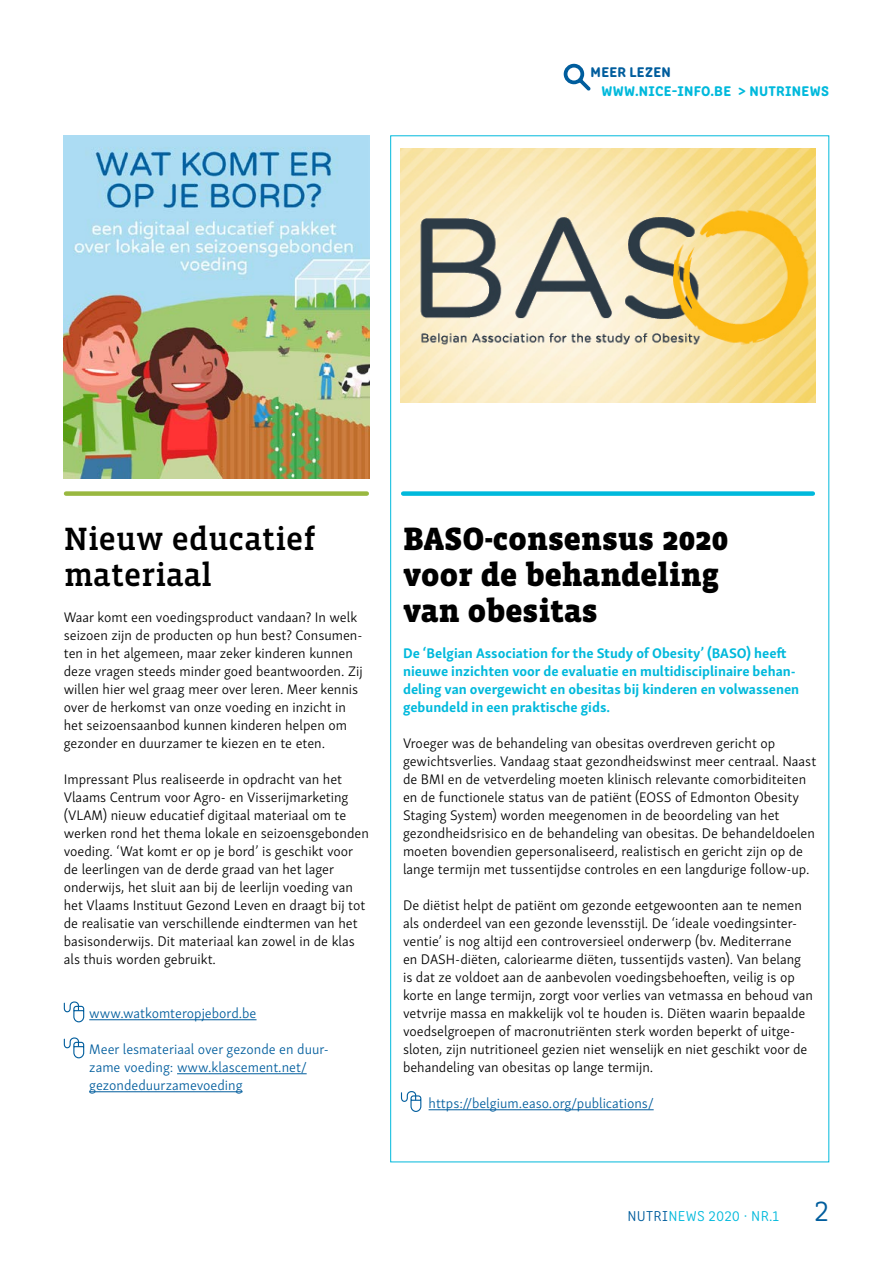
<style>
.page{position:relative;width:893px;height:1263px;background:#fff}
.page>*{position:absolute;margin:0;border:0;box-sizing:border-box;transform-origin:0 0}
.t1{font:700 33.45px/65.7px "Calibri";color:#000;text-align:center}
.t2{font:900 33px/36px "Vista Slab OTCE";color:#000}
.t3{font:500 33px/36px "Vista Slab OTCE";color:#000}
.t4{font:300 15px "Clone Rounded";letter-spacing:.02em;color:#00b9dc}
.t5{font:300 14.25px/18px "Skolar Sans";color:#000}
.t6{font:700 14.25px/18px "Skolar Sans";color:#00b9dc}
.t7{font:300 14.25px/18px "Skolar Sans";color:#005d9d}
.t8{font:14.25px "Clone Rounded Eb";letter-spacing:.02em;color:#00b9dc}
.t9{font:14.25px "Clone Rounded Eb";letter-spacing:.02em;color:#005d9d}
.s1{color:#005d9d}
.s2{font-size:30px;color:#005d9d}
</style>
<div class="page">
<img style="left:64px;top:136px;width:305px;height:342px">
<img style="left:401px;top:148px;width:414px;height:255px">
<hr style="left:429px;top:1109px;width:225px;height:1px;background:#005d9d">
<hr style="left:89px;top:1019px;width:168px;height:1px;background:#005d9d">
<hr style="left:177px;top:1073px;width:130px;height:1px;background:#005d9d">
<hr style="left:89px;top:1091px;width:154px;height:1px;background:#005d9d">
<div style="left:403px;top:491px;width:410px;height:5px;background:#00b9dc"></div>
<div style="left:66px;top:491px;width:301px;height:5px;background:#99b840"></div>
<svg style="left:400px;top:1091px;width:22px;height:21px"></svg>
<svg style="left:63px;top:1001px;width:22px;height:22px"></svg>
<svg style="left:63px;top:1037px;width:22px;height:22px"></svg>
<svg style="left:563px;top:63px;width:28px;height:28px"></svg>
<p class="t9" style="left:591px;top:61px;width:82px">MEER LEZEN</p>
<p class="t8" style="left:601px;top:79px;width:229px">WWW.NICE-INFO.BE &gt; NUTRINEWS</p>
<h2 class="t3" style="left:64px;top:520px;width:254px">Nieuw educatief materiaal</h2>
<h2 class="t2" style="left:403px;top:520px;width:327px">BASO-consensus 2020 voor de behandeling van obesitas</h2>
<p class="t5" style="left:64px;top:607px;width:300px">Waar komt een voedingsproduct vandaan? In welk seizoen zijn de producten op hun best? Consumen&shy;ten in het algemeen, maar zeker kinderen kunnen deze vragen steeds minder goed beantwoorden. Zij willen hier wel graag meer over leren. Meer kennis over de herkomst van onze voeding en inzicht in het seizoensaanbod kunnen kinderen helpen om gezonder en duurzamer te kiezen en te eten.</p>
<p class="t5" style="left:64px;top:769px;width:307px">Impressant Plus realiseerde in opdracht van het Vlaams Centrum voor Agro- en Visserijmarketing (VLAM) nieuw educatief digitaal materiaal om te werken rond het thema lokale en seizoensgebonden voeding. ‘Wat komt er op je bord’ is geschikt voor de leerlingen van de derde graad van het lager onderwijs, het sluit aan bij de leerlijn voeding van het Vlaams Instituut Gezond Leven en draagt bij tot de realisatie van verschillende eindtermen van het basisonderwijs. Dit materiaal kan zowel in de klas als thuis worden gebruikt.</p>
<p class="t7" style="left:89px;top:1003px;width:169px">www.watkomteropjebord.be</p>
<p class="t7" style="left:89px;top:1039px;width:241px">Meer lesmateriaal over gezonde en duur&shy;zame voeding: www.klascement.net/ gezondeduurzamevoeding</p>
<p class="t6" style="left:403px;top:643px;width:398px">De ‘Belgian Association for the Study of Obesity’ (BASO) heeft nieuwe inzichten voor de evaluatie en multidisciplinaire behan&shy;deling van overgewicht en obesitas bij kinderen en volwassenen gebundeld in een praktische gids.</p>
<p class="t5" style="left:403px;top:733px;width:415px">Vroeger was de behandeling van obesitas overdreven gericht op gewichtsverlies. Vandaag staat gezondheidswinst meer centraal. Naast de BMI en de vetverdeling moeten klinisch relevante comorbiditeiten en de functionele status van de patiënt (EOSS of Edmonton Obesity Staging System) worden meegenomen in de beoordeling van het gezondheidsrisico en de behandeling van obesitas. De behandeldoelen moeten bovendien gepersonaliseerd, realistisch en gericht zijn op de lange termijn met tussentijdse controles en een langdurige follow-up.</p>
<p class="t5" style="left:403px;top:895px;width:411px">De diëtist helpt de patiënt om gezonde eetgewoonten aan te nemen als onderdeel van een gezonde levensstijl. De ‘ideale voedingsinter&shy;ventie’ is nog altijd een controversieel onderwerp (bv. Mediterrane<br>en DASH-diëten, caloriearme diëten, tussentijds vasten). Van belang is dat ze voldoet aan de aanbevolen voedingsbehoeften, veilig is op korte en lange termijn, zorgt voor verlies van vetmassa en behoud van vetvrije massa en makkelijk vol te houden is. Diëten waarin bepaalde voedselgroepen of macronutriënten sterk worden beperkt of uitge&shy;sloten, zijn nutritioneel gezien niet wenselijk en niet geschikt voor de behandeling van obesitas op lange termijn.</p>
<p class="t7" style="left:429px;top:1093px;width:227px">https://belgium.easo.org/publications/</p>
<h1 class="t1" style="left:290px;top:725px;width:561px">Consensus BASO 2020<br>Een praktische gids voor de evaluatie en</h1>
<h1 class="t1" style="left:282px;top:843px;width:579px">behandeling van overgewicht en obesitas</h1>
<p class="t4" style="left:627px;top:1205px;width:203px"><span class="s1">NUTRI</span>NEWS 2020 · NR.1 <span class="s2">2</span></p>
</div>
